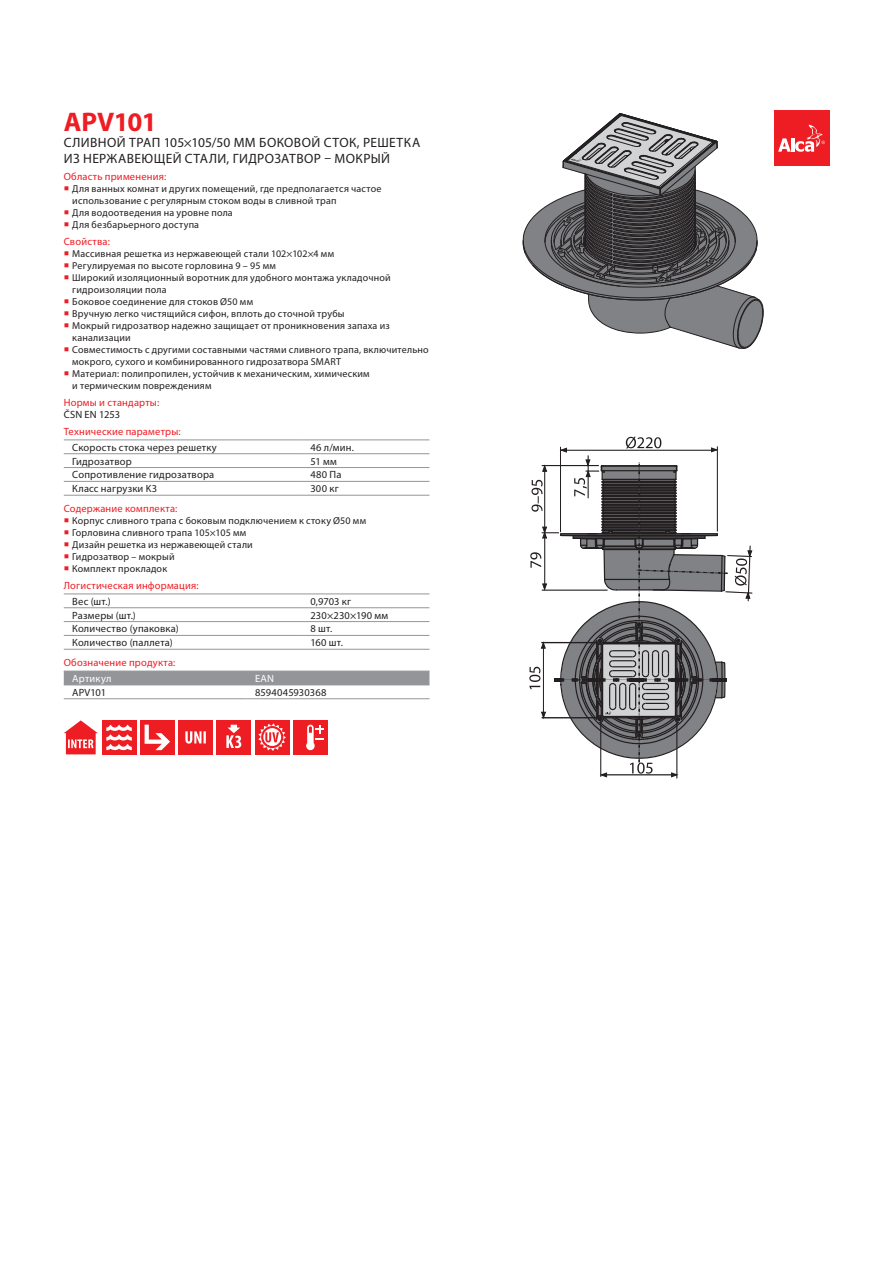
<style>
.page{position:relative;width:893px;height:1263px;background:#fff}
.page>*{position:absolute;margin:0;border:0;box-sizing:border-box;transform-origin:0 0}
.t1{font:700 27px "Myriad Pro";letter-spacing:-.02em;color:#ee1d23}
.t2{font:13.5px/16.2px "Myriad Pro";letter-spacing:.03em;color:#231f20}
.t3{font:10.5px "Myriad Pro";letter-spacing:.02em;color:#231f20}
.t4{font:10.5px "Myriad Pro";letter-spacing:.02em;color:#ee1d23}
.t5{font:10.5px "Myriad Pro";letter-spacing:.015em;color:#fff}
.t6{font:10.05px/12px "Myriad Pro";letter-spacing:.02em;color:#231f20}
.s1{color:#ee1d23}
</style>
<div class="page">
<hr style="left:64px;top:439px;width:238px;height:1px;background:#939598">
<hr style="left:302px;top:439px;width:127px;height:1px;background:#939598">
<hr style="left:64px;top:453px;width:238px;height:1px;background:#939598">
<hr style="left:302px;top:453px;width:127px;height:1px;background:#939598">
<hr style="left:64px;top:467px;width:238px;height:1px;background:#939598">
<hr style="left:302px;top:467px;width:127px;height:1px;background:#939598">
<hr style="left:64px;top:481px;width:238px;height:1px;background:#939598">
<hr style="left:302px;top:481px;width:127px;height:1px;background:#939598">
<hr style="left:64px;top:495px;width:238px;height:1px;background:#939598">
<hr style="left:302px;top:495px;width:127px;height:1px;background:#939598">
<hr style="left:64px;top:593px;width:238px;height:1px;background:#939598">
<hr style="left:302px;top:593px;width:127px;height:1px;background:#939598">
<hr style="left:64px;top:607px;width:238px;height:1px;background:#939598">
<hr style="left:302px;top:607px;width:127px;height:1px;background:#939598">
<hr style="left:64px;top:621px;width:238px;height:1px;background:#939598">
<hr style="left:302px;top:621px;width:127px;height:1px;background:#939598">
<hr style="left:64px;top:635px;width:238px;height:1px;background:#939598">
<hr style="left:302px;top:635px;width:127px;height:1px;background:#939598">
<hr style="left:64px;top:649px;width:238px;height:1px;background:#939598">
<hr style="left:302px;top:649px;width:127px;height:1px;background:#939598">
<div style="left:64px;top:672px;width:365px;height:12px;background:#939598"></div>
<hr style="left:64px;top:671px;width:183px;height:1px;background:#939598">
<hr style="left:247px;top:671px;width:182px;height:1px;background:#939598">
<hr style="left:64px;top:684px;width:183px;height:1px;background:#939598">
<hr style="left:247px;top:684px;width:182px;height:1px;background:#939598">
<hr style="left:64px;top:698px;width:183px;height:1px;background:#939598">
<hr style="left:247px;top:698px;width:182px;height:1px;background:#939598">
<svg style="left:522px;top:113px;width:242px;height:236px"></svg>
<hr style="left:677px;top:719px;width:1px;height:59px;background:#231f20">
<svg style="left:529px;top:436px;width:224px;height:341px"></svg>
<div style="left:774px;top:111px;width:55px;height:55px;background:#ee1d23"></div>
<svg style="left:778px;top:125px;width:47px;height:27px"></svg>
<div style="left:102px;top:720px;width:34px;height:34px;background:#ee1d23"></div>
<svg style="left:106px;top:725px;width:26px;height:25px"></svg>
<svg style="left:64px;top:720px;width:34px;height:34px"></svg>
<div style="left:140px;top:720px;width:34px;height:34px;background:#ee1d23"></div>
<svg style="left:145px;top:725px;width:25px;height:25px"></svg>
<div style="left:179px;top:720px;width:34px;height:34px;background:#ee1d23"></div>
<svg style="left:185px;top:731px;width:21px;height:13px"></svg>
<div style="left:217px;top:720px;width:34px;height:34px;background:#ee1d23"></div>
<svg style="left:226px;top:725px;width:15px;height:23px"></svg>
<div style="left:255px;top:720px;width:34px;height:34px;background:#ee1d23"></div>
<svg style="left:258px;top:723px;width:28px;height:28px"></svg>
<div style="left:293px;top:720px;width:34px;height:34px;background:#ee1d23"></div>
<svg style="left:306px;top:725px;width:18px;height:25px"></svg>
<h1 class="t1" style="left:64px;top:104px;width:94px">APV101</h1>
<h2 class="t2" style="left:64px;top:134px;width:358px">СЛИВНОЙ ТРАП 105×105/50 ММ БОКОВОЙ СТОК, РЕШЕТКА<br>ИЗ НЕРЖАВЕЮЩЕЙ СТАЛИ, ГИДРОЗАТВОР – МОКРЫЙ</h2>
<p class="t4" style="left:64px;top:170px;width:104px">Область применения:</p>
<p class="t6" style="left:72px;top:183px;width:311px;text-indent:-9px"><span class="s1">○</span> Для ванных комнат и других помещений, где предполагается частое использование с регулярным стоком воды в сливной трап</p>
<p class="t6" style="left:64px;top:207px;width:171px"><span class="s1">○</span> Для водоотведения на уровне пола</p>
<p class="t6" style="left:64px;top:219px;width:137px"><span class="s1">○</span> Для безбарьерного доступа</p>
<p class="t4" style="left:64px;top:235px;width:48px">Свойства:</p>
<p class="t6" style="left:64px;top:247px;width:272px"><span class="s1">○</span> Массивная решетка из нержавеющей стали 102×102×4 мм</p>
<p class="t6" style="left:64px;top:259px;width:214px"><span class="s1">○</span> Регулируемая по высоте горловина 9 – 95 мм</p>
<p class="t6" style="left:72px;top:271px;width:320px;text-indent:-9px"><span class="s1">○</span> Широкий изоляционный воротник для удобного монтажа укладочной гидроизоляции пола</p>
<p class="t6" style="left:64px;top:295px;width:191px"><span class="s1">○</span> Боковое соединение для стоков Ø50 мм</p>
<p class="t6" style="left:64px;top:307px;width:282px"><span class="s1">○</span> Вручную легко чистящийся сифон, вплоть до сточной трубы</p>
<p class="t6" style="left:72px;top:319px;width:319px;text-indent:-9px"><span class="s1">○</span> Мокрый гидрозатвор надежно защищает от проникновения запаха из канализации</p>
<p class="t6" style="left:72px;top:343px;width:358px;text-indent:-9px"><span class="s1">○</span> Совместимость с другими составными частями сливного трапа, включительно мокрого, сухого и комбинированного гидрозатвора SMART</p>
<p class="t6" style="left:72px;top:367px;width:299px;text-indent:-9px"><span class="s1">○</span> Материал: полипропилен, устойчив к механическим, химическим и термическим повреждениям</p>
<p class="t4" style="left:64px;top:396px;width:97px">Нормы и стандарты:</p>
<p class="t3" style="left:64px;top:408px;width:58px">ČSN EN 1253</p>
<p class="t4" style="left:64px;top:425px;width:118px">Технические параметры:</p>
<p class="t3" style="left:72px;top:441px;width:146px">Скорость стока через решетку</p>
<p class="t3" style="left:310px;top:441px;width:45px">46 л/мин.</p>
<p class="t3" style="left:72px;top:455px;width:61px">Гидрозатвор</p>
<p class="t3" style="left:310px;top:455px;width:28px">51 мм</p>
<p class="t3" style="left:72px;top:468px;width:143px">Сопротивление гидрозатвора</p>
<p class="t3" style="left:310px;top:468px;width:32px">480 Па</p>
<p class="t3" style="left:72px;top:482px;width:86px">Класс нагрузки K3</p>
<p class="t3" style="left:310px;top:482px;width:30px">300 кг</p>
<p class="t4" style="left:64px;top:502px;width:115px">Содержание комплекта:</p>
<p class="t6" style="left:64px;top:515px;width:304px"><span class="s1">○</span> Корпус сливного трапа с боковым подключением к стоку Ø50 мм</p>
<p class="t6" style="left:64px;top:527px;width:184px"><span class="s1">○</span> Горловина сливного трапа 105×105 мм</p>
<p class="t6" style="left:64px;top:539px;width:191px"><span class="s1">○</span> Дизайн решетка из нержавеющей стали</p>
<p class="t6" style="left:64px;top:551px;width:112px"><span class="s1">○</span> Гидрозатвор – мокрый</p>
<p class="t6" style="left:64px;top:563px;width:105px"><span class="s1">○</span> Комплект прокладок</p>
<p class="t4" style="left:64px;top:579px;width:136px">Логистическая информация:</p>
<p class="t3" style="left:72px;top:595px;width:40px">Вес (шт.)</p>
<p class="t3" style="left:310px;top:595px;width:42px">0,9703 кг</p>
<p class="t3" style="left:72px;top:609px;width:65px">Размеры (шт.)</p>
<p class="t3" style="left:310px;top:609px;width:79px">230×230×190 мм</p>
<p class="t3" style="left:72px;top:622px;width:108px">Количество (упаковка)</p>
<p class="t3" style="left:310px;top:622px;width:23px">8 шт.</p>
<p class="t3" style="left:72px;top:636px;width:102px">Количество (паллета)</p>
<p class="t3" style="left:310px;top:636px;width:34px">160 шт.</p>
<p class="t4" style="left:64px;top:656px;width:113px">Обозначение продукта:</p>
<p class="t5" style="left:72px;top:672px;width:41px">Артикул</p>
<p class="t5" style="left:255px;top:672px;width:20px">EAN</p>
<p class="t3" style="left:72px;top:686px;width:35px">APV101</p>
<p class="t3" style="left:255px;top:686px;width:73px">8594045930368</p>
</div>
